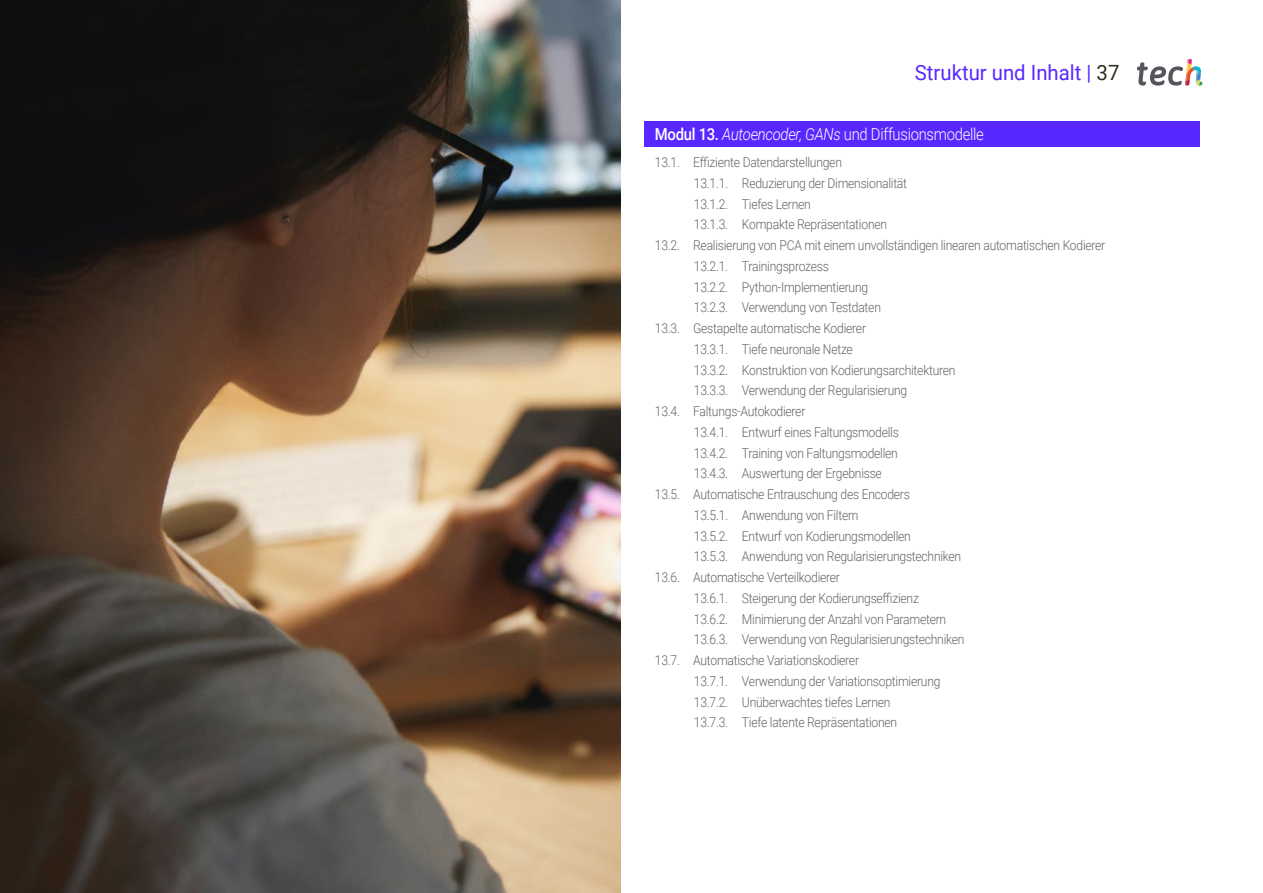
<style>
.page{position:relative;width:1263px;height:893px;background:#fff}
.page>*{position:absolute;margin:0;border:0;box-sizing:border-box;transform-origin:0 0}
.t1{font:21px "Roboto";color:#5927ff}
.t2{font:300 16.5px "Roboto";letter-spacing:-.02em;color:#fff;scale:.9 1}
.t3{font:300 13.5px "Roboto";letter-spacing:-.02em;color:#61646a;scale:.9 1}
.s1{color:#312e20}
.s2{font-weight:500}
.s3{font-style:italic}
</style>
<div class="page">
<div style="left:644px;top:121px;width:555px;height:25px;background:#5927ff"></div>
<img style="left:0;top:0;width:621px;height:893px">
<svg style="left:1137px;top:59px;width:65px;height:27px"></svg>
<h1 class="t1" style="left:915px;top:57px;width:206px">Struktur und Inhalt | <span class="s1">37</span></h1>
<p class="t2" style="left:655px;top:123px;width:367px"><span class="s2">Modul 13.</span> <span class="s3">Autoencoder, GANs</span> und Diffusionsmodelle</p>
<p class="t3" style="left:655px;top:153px;width:209px">13.1. Effiziente Datendarstellungen</p>
<p class="t3" style="left:694px;top:174px;width:238px">13.1.1. Reduzierung der Dimensionalität</p>
<p class="t3" style="left:694px;top:194px;width:131px">13.1.2. Tiefes Lernen</p>
<p class="t3" style="left:694px;top:215px;width:216px">13.1.3. Kompakte Repräsentationen</p>
<p class="t3" style="left:655px;top:236px;width:502px">13.2. Realisierung von PCA mit einem unvollständigen linearen automatischen Kodierer</p>
<p class="t3" style="left:694px;top:257px;width:151px">13.2.1. Trainingsprozess</p>
<p class="t3" style="left:694px;top:277px;width:195px">13.2.2. Python-Implementierung</p>
<p class="t3" style="left:694px;top:298px;width:209px">13.2.3. Verwendung von Testdaten</p>
<p class="t3" style="left:655px;top:319px;width:236px">13.3. Gestapelte automatische Kodierer</p>
<p class="t3" style="left:694px;top:340px;width:178px">13.3.1. Tiefe neuronale Netze</p>
<p class="t3" style="left:694px;top:360px;width:292px">13.3.2. Konstruktion von Kodierungsarchitekturen</p>
<p class="t3" style="left:694px;top:381px;width:239px">13.3.3. Verwendung der Regularisierung</p>
<p class="t3" style="left:655px;top:402px;width:169px">13.4. Faltungs-Autokodierer</p>
<p class="t3" style="left:694px;top:423px;width:229px">13.4.1. Entwurf eines Faltungsmodells</p>
<p class="t3" style="left:694px;top:443px;width:228px">13.4.2. Training von Faltungsmodellen</p>
<p class="t3" style="left:694px;top:464px;width:210px">13.4.3. Auswertung der Ergebnisse</p>
<p class="t3" style="left:655px;top:485px;width:285px">13.5. Automatische Entrauschung des Encoders</p>
<p class="t3" style="left:694px;top:506px;width:185px">13.5.1. Anwendung von Filtern</p>
<p class="t3" style="left:694px;top:526px;width:243px">13.5.2. Entwurf von Kodierungsmodellen</p>
<p class="t3" style="left:694px;top:547px;width:299px">13.5.3. Anwendung von Regularisierungstechniken</p>
<p class="t3" style="left:655px;top:568px;width:207px">13.6. Automatische Verteilkodierer</p>
<p class="t3" style="left:694px;top:589px;width:251px">13.6.1. Steigerung der Kodierungseffizienz</p>
<p class="t3" style="left:694px;top:609px;width:282px">13.6.2. Minimierung der Anzahl von Parametern</p>
<p class="t3" style="left:694px;top:630px;width:302px">13.6.3. Verwendung von Regularisierungstechniken</p>
<p class="t3" style="left:655px;top:651px;width:228px">13.7. Automatische Variationskodierer</p>
<p class="t3" style="left:694px;top:672px;width:275px">13.7.1. Verwendung der Variationsoptimierung</p>
<p class="t3" style="left:694px;top:692px;width:220px">13.7.2. Unüberwachtes tiefes Lernen</p>
<p class="t3" style="left:694px;top:713px;width:227px">13.7.3. Tiefe latente Repräsentationen</p>
</div>
